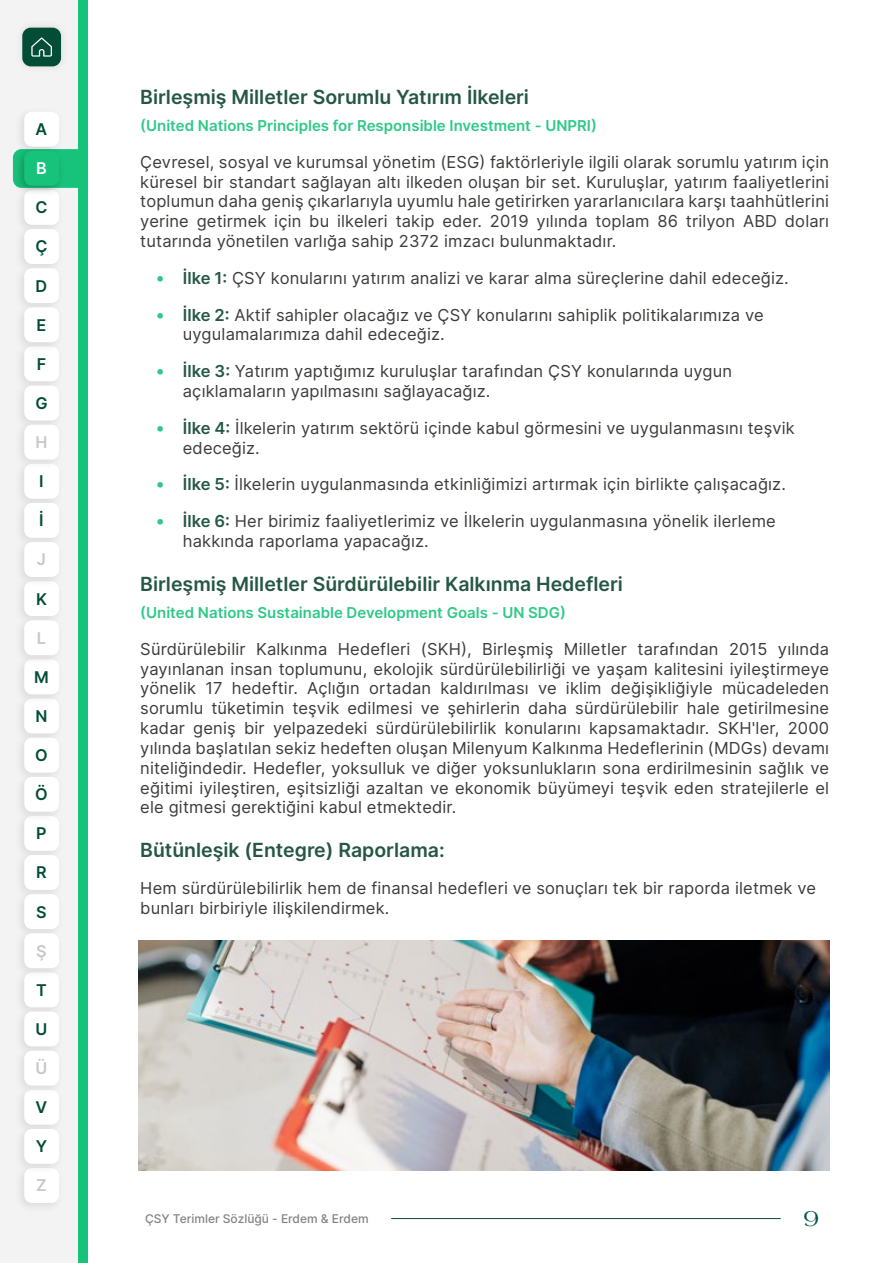
<style>
.page{position:relative;width:893px;height:1263px;background:#fff}
.page>*{position:absolute;margin:0;border:0;box-sizing:border-box;transform-origin:0 0}
.t1{font:24px "Americana Std FUHA Regular";color:#025850}
.t2{font:600 19.5px "Inter";color:#265744}
.t3{font:16.5px/19.8px "Inter";letter-spacing:.01em;color:#3c3c3b}
.t4{font:600 16.2px "Inter";color:#034d37}
.t5{font:600 16.2px "Inter";color:#c8c8c8}
.t6{font:600 16.2px "Inter";color:#fff}
.t7{font:600 15px "Inter";color:#2ec988}
.t8{font:500 12px "Inter";color:#828282}
.s1{font-weight:600;font-size:18px;color:#2ec988}
.s2{font-weight:600;color:#255844}
</style>
<div class="page">
<hr style="left:391px;top:1218px;width:390px;height:1px;background:#034d37">
<img style="left:139px;top:940px;width:690px;height:230px">
<div style="left:0;top:0;width:83px;height:1263px;background:#f3f3f3"></div>
<div style="left:13px;top:185px;width:52px;height:51px;background:#efefef"></div>
<div style="left:24px;top:190px;width:35px;height:35px;background:#fff;border-radius:8px"></div>
<div style="left:13px;top:224px;width:52px;height:52px;background:#000;opacity:.1"></div>
<div style="left:24px;top:229px;width:35px;height:35px;background:#fff;border-radius:8px"></div>
<div style="left:13px;top:341px;width:52px;height:52px;background:#efefef"></div>
<div style="left:24px;top:346px;width:35px;height:35px;background:#fff;border-radius:8px"></div>
<div style="left:13px;top:459px;width:52px;height:51px;background:#efefef"></div>
<div style="left:24px;top:464px;width:35px;height:35px;background:#fff;border-radius:8px"></div>
<div style="left:13px;top:576px;width:52px;height:52px;background:#efefef"></div>
<div style="left:24px;top:581px;width:35px;height:35px;background:#fff;border-radius:8px"></div>
<div style="left:13px;top:693px;width:52px;height:52px;background:#efefef"></div>
<div style="left:24px;top:699px;width:35px;height:34px;background:#fff;border-radius:8px"></div>
<div style="left:13px;top:811px;width:52px;height:51px;background:#efefef"></div>
<div style="left:24px;top:816px;width:35px;height:35px;background:#fff;border-radius:8px"></div>
<div style="left:13px;top:967px;width:52px;height:52px;background:#efefef"></div>
<div style="left:24px;top:972px;width:35px;height:35px;background:#fff;border-radius:8px"></div>
<div style="left:13px;top:1084px;width:52px;height:52px;background:#efefef"></div>
<div style="left:24px;top:1090px;width:35px;height:35px;background:#fff;border-radius:8px"></div>
<div style="left:13px;top:263px;width:52px;height:52px;background:#000;opacity:.1"></div>
<div style="left:24px;top:268px;width:35px;height:35px;background:#fff;border-radius:8px"></div>
<div style="left:13px;top:380px;width:52px;height:52px;background:#000;opacity:.1"></div>
<div style="left:24px;top:386px;width:35px;height:34px;background:#fff;border-radius:8px"></div>
<div style="left:13px;top:498px;width:52px;height:51px;background:#000;opacity:.1"></div>
<div style="left:24px;top:503px;width:35px;height:35px;background:#fff;border-radius:8px"></div>
<div style="left:13px;top:732px;width:52px;height:52px;background:#000;opacity:.1"></div>
<div style="left:24px;top:738px;width:35px;height:34px;background:#fff;border-radius:8px"></div>
<div style="left:13px;top:850px;width:52px;height:51px;background:#000;opacity:.1"></div>
<div style="left:24px;top:855px;width:35px;height:35px;background:#fff;border-radius:8px"></div>
<div style="left:13px;top:1006px;width:52px;height:52px;background:#000;opacity:.1"></div>
<div style="left:24px;top:1011px;width:35px;height:35px;background:#fff;border-radius:8px"></div>
<div style="left:13px;top:302px;width:52px;height:52px;background:#000;opacity:.1"></div>
<div style="left:24px;top:307px;width:35px;height:35px;background:#fff;border-radius:8px"></div>
<div style="left:13px;top:654px;width:52px;height:52px;background:#000;opacity:.1"></div>
<div style="left:24px;top:659px;width:35px;height:35px;background:#fff;border-radius:8px"></div>
<div style="left:13px;top:771px;width:52px;height:52px;background:#000;opacity:.1"></div>
<div style="left:24px;top:777px;width:35px;height:35px;background:#fff;border-radius:8px"></div>
<div style="left:13px;top:889px;width:52px;height:52px;background:#000;opacity:.1"></div>
<div style="left:24px;top:894px;width:35px;height:35px;background:#fff;border-radius:8px"></div>
<div style="left:14px;top:19px;width:56px;height:56px;background:#000;opacity:.1"></div>
<div style="left:22px;top:28px;width:39px;height:38px;background:#034d37;border-radius:9px"></div>
<svg style="left:31px;top:37px;width:21px;height:20px"></svg>
<div style="left:79px;top:0;width:9px;height:1263px;background:#17c37b"></div>
<svg style="left:65px;top:149px;width:14px;height:39px"></svg>
<div style="left:24px;top:112px;width:35px;height:35px;background:#fff;border-radius:8px"></div>
<div style="left:13px;top:146px;width:52px;height:51px;background:#000;opacity:.25"></div>
<div style="left:24px;top:151px;width:35px;height:35px;background:#17c37b;border-radius:8px"></div>
<div style="left:13px;top:615px;width:52px;height:52px;background:#000;opacity:.1"></div>
<div style="left:24px;top:620px;width:35px;height:35px;background:#fff;border-radius:8px"></div>
<div style="left:13px;top:419px;width:52px;height:52px;background:#000;opacity:.1"></div>
<div style="left:24px;top:425px;width:35px;height:35px;background:#fff;border-radius:8px"></div>
<div style="left:13px;top:537px;width:52px;height:52px;background:#000;opacity:.1"></div>
<div style="left:24px;top:542px;width:35px;height:35px;background:#fff;border-radius:8px"></div>
<div style="left:13px;top:928px;width:52px;height:52px;background:#000;opacity:.1"></div>
<div style="left:24px;top:933px;width:35px;height:35px;background:#fff;border-radius:8px"></div>
<div style="left:13px;top:1045px;width:52px;height:52px;background:#000;opacity:.1"></div>
<div style="left:24px;top:1051px;width:35px;height:34px;background:#fff;border-radius:8px"></div>
<div style="left:13px;top:1163px;width:52px;height:51px;background:#efefef"></div>
<div style="left:24px;top:1168px;width:35px;height:35px;background:#fff;border-radius:8px"></div>
<div style="left:13px;top:1124px;width:52px;height:51px;background:#000;opacity:.1"></div>
<div style="left:24px;top:1129px;width:35px;height:35px;background:#fff;border-radius:8px"></div>
<p class="t4" style="left:36px;top:117px;width:13px">A</p>
<p class="t6" style="left:36px;top:156px;width:12px">B</p>
<p class="t4" style="left:35px;top:196px;width:14px">C</p>
<p class="t4" style="left:35px;top:235px;width:14px">Ç</p>
<p class="t4" style="left:36px;top:274px;width:13px">D</p>
<p class="t4" style="left:37px;top:313px;width:11px">E</p>
<p class="t4" style="left:37px;top:352px;width:11px">F</p>
<p class="t4" style="left:35px;top:391px;width:14px">G</p>
<p class="t5" style="left:35px;top:430px;width:14px">H</p>
<p class="t4" style="left:39px;top:469px;width:6px">I</p>
<p class="t4" style="left:39px;top:509px;width:6px">İ</p>
<p class="t5" style="left:37px;top:548px;width:11px">J</p>
<p class="t4" style="left:36px;top:587px;width:12px">K</p>
<p class="t5" style="left:37px;top:626px;width:11px">L</p>
<p class="t4" style="left:34px;top:665px;width:16px">M</p>
<p class="t4" style="left:35px;top:704px;width:14px">N</p>
<p class="t4" style="left:35px;top:743px;width:14px">O</p>
<p class="t4" style="left:35px;top:782px;width:14px">Ö</p>
<p class="t4" style="left:36px;top:822px;width:12px">P</p>
<p class="t4" style="left:36px;top:861px;width:12px">R</p>
<p class="t4" style="left:36px;top:900px;width:12px">S</p>
<p class="t5" style="left:36px;top:939px;width:12px">Ş</p>
<p class="t4" style="left:36px;top:978px;width:12px">T</p>
<p class="t4" style="left:36px;top:1017px;width:13px">U</p>
<p class="t5" style="left:36px;top:1056px;width:13px">Ü</p>
<p class="t4" style="left:36px;top:1095px;width:13px">V</p>
<p class="t4" style="left:36px;top:1134px;width:13px">Y</p>
<p class="t5" style="left:36px;top:1174px;width:12px">Z</p>
<p class="t2" style="left:140px;top:83px;width:390px">Birleşmiş Milletler Sorumlu Yatırım İlkeleri</p>
<p class="t7" style="left:140px;top:115px;width:458px">(United Nations Principles for Responsible Investment - UNPRI)</p>
<p class="t3" style="left:140px;top:151px;width:690px;text-align:justify">Çevresel, sosyal ve kurumsal yönetim (ESG) faktörleriyle ilgili olarak sorumlu yatırım için küresel bir standart sağlayan altı ilkeden oluşan bir set. Kuruluşlar, yatırım faaliyetlerini toplumun daha geniş çıkarlarıyla uyumlu hale getirirken yararlanıcılara karşı taahhütlerini yerine getirmek için bu ilkeleri takip eder. 2019 yılında toplam 86 trilyon ABD doları tutarında yönetilen varlığa sahip 2372 imzacı bulunmaktadır.</p>
<p class="t3" style="left:156px;top:267px;width:634px"><span class="s1">•</span> <span class="s2">İlke 1:</span> ÇSY konularını yatırım analizi ve karar alma süreçlerine dahil edeceğiz.</p>
<p class="t3" style="left:183px;top:304px;width:582px;text-indent:-27px"><span class="s1">•</span> <span class="s2">İlke 2:</span> Aktif sahipler olacağız ve ÇSY konularını sahiplik politikalarımıza ve uygulamalarımıza dahil edeceğiz.</p>
<p class="t3" style="left:183px;top:361px;width:551px;text-indent:-27px"><span class="s1">•</span> <span class="s2">İlke 3:</span> Yatırım yaptığımız kuruluşlar tarafından ÇSY konularında uygun açıklamaların yapılmasını sağlayacağız.</p>
<p class="t3" style="left:183px;top:418px;width:614px;text-indent:-27px"><span class="s1">•</span> <span class="s2">İlke 4:</span> İlkelerin yatırım sektörü içinde kabul görmesini ve uygulanmasını teşvik edeceğiz.</p>
<p class="t3" style="left:156px;top:474px;width:632px"><span class="s1">•</span> <span class="s2">İlke 5:</span> İlkelerin uygulanmasında etkinliğimizi artırmak için birlikte çalışacağız.</p>
<p class="t3" style="left:183px;top:511px;width:594px;text-indent:-27px"><span class="s1">•</span> <span class="s2">İlke 6:</span> Her birimiz faaliyetlerimiz ve İlkelerin uygulanmasına yönelik ilerleme hakkında raporlama yapacağız.</p>
<p class="t2" style="left:140px;top:570px;width:484px">Birleşmiş Milletler Sürdürülebilir Kalkınma Hedefleri</p>
<p class="t7" style="left:140px;top:602px;width:427px">(United Nations Sustainable Development Goals - UN SDG)</p>
<p class="t3" style="left:140px;top:639px;width:690px;text-align:justify">Sürdürülebilir Kalkınma Hedefleri (SKH), Birleşmiş Milletler tarafından 2015 yılında yayınlanan insan toplumunu, ekolojik sürdürülebilirliği ve yaşam kalitesini iyileştirmeye yönelik 17 hedeftir. Açlığın ortadan kaldırılması ve iklim değişikliğiyle mücadeleden sorumlu tüketimin teşvik edilmesi ve şehirlerin daha sürdürülebilir hale getirilmesine kadar geniş bir yelpazedeki sürdürülebilirlik konularını kapsamaktadır. SKH'ler, 2000 yılında başlatılan sekiz hedeften oluşan Milenyum Kalkınma Hedeflerinin (MDGs) devamı niteliğindedir. Hedefler, yoksulluk ve diğer yoksunlukların sona erdirilmesinin sağlık ve eğitimi iyileştiren, eşitsizliği azaltan ve ekonomik büyümeyi teşvik eden stratejilerle el ele gitmesi gerektiğini kabul etmektedir.</p>
<p class="t2" style="left:140px;top:836px;width:306px">Bütünleşik (Entegre) Raporlama:</p>
<p class="t3" style="left:140px;top:878px;width:677px">Hem sürdürülebilirlik hem de finansal hedefleri ve sonuçları tek bir raporda iletmek ve bunları birbiriyle ilişkilendirmek.</p>
<p class="t8" style="left:145px;top:1209px;width:225px">ÇSY Terimler Sözlüğü - Erdem &amp; Erdem</p>
<h1 class="t1" style="left:803px;top:1202px;width:17px">9</h1>
</div>
